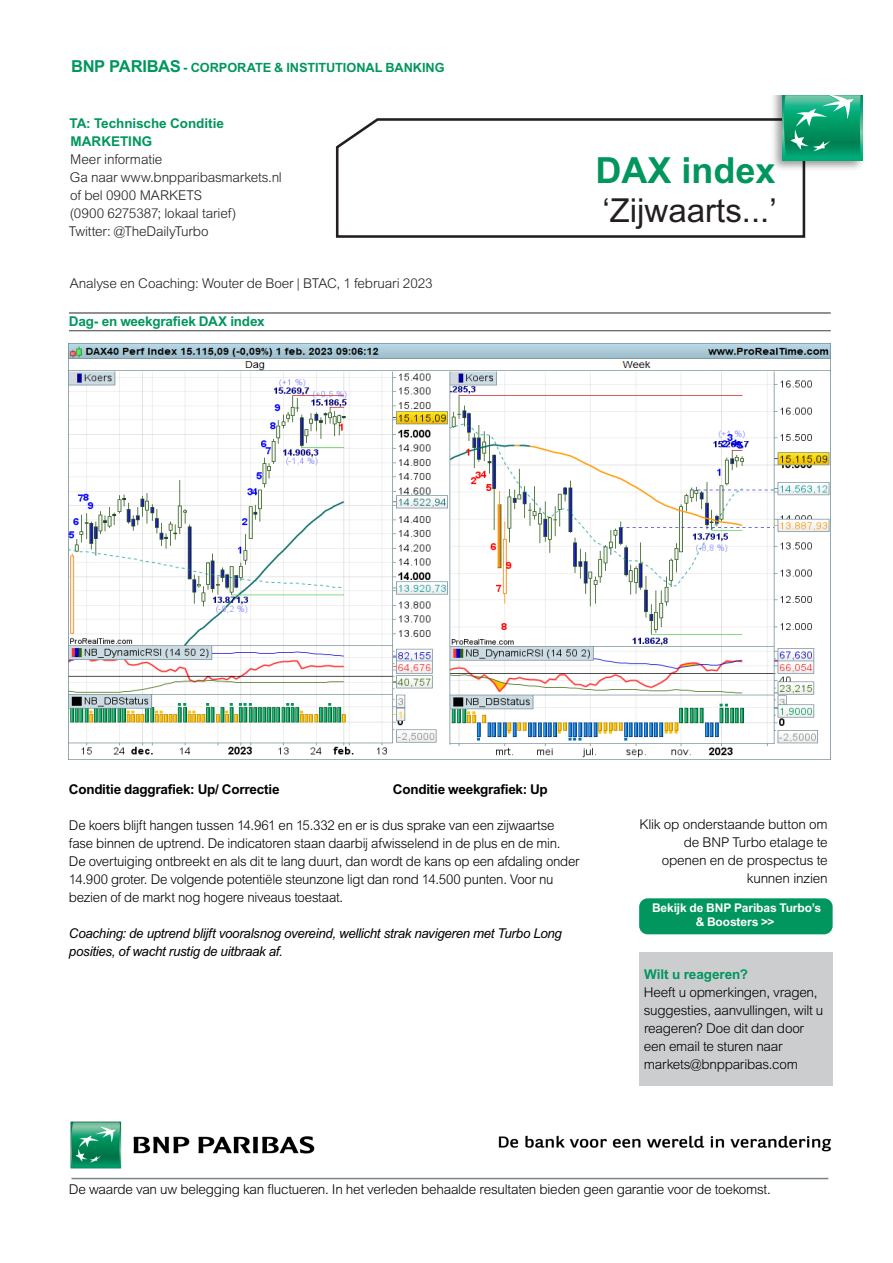
<style>
.page{position:relative;width:893px;height:1263px;background:#fff}
.page>*{position:absolute;margin:0;border:0;box-sizing:border-box;transform-origin:0 0}
.Réf_8_couv{font:700 36px "Arial MT Std";color:#00965d}
.Réf_8_couv-2{font:33px "Arial MT Std";color:#231f20}
.Body{font:300 13.5px/18px "Arial MT Std";letter-spacing:-.02em;color:#000}
.Intro_text_14_16pt{font:300 13.5px/18px "Arial MT Std";letter-spacing:-.02em;color:#000}
.Body-2{font:italic 13.5px/18px "Arial MT Std";letter-spacing:-.02em;color:#000}
.Basisalinea{font:300 13.5px "Arial MT Std";letter-spacing:-.02em;color:#000}
.Intro_text_14_16pt-2{font:300 13.5px/18px "Arial MT Std";letter-spacing:-.015em;color:#231f20}
.Bullet_points_level{font:300 13.5px/18px "Arial MT Std";letter-spacing:-.015em;color:#000;text-align:right}
.Body-3{font:700 13.5px "Arial MT Std";letter-spacing:-.02em;color:#000}
.Business_area_8_5_9p{font:300 13.5px "Arial MT Std";letter-spacing:-.015em;color:#231f20}
.Subheading_level_1_9{font:700 13.5px "Arial MT Std";letter-spacing:-.005em;color:#00965d}
.Basisalinea-2{font:700 13.5px "Arial MT Std";letter-spacing:-.015em;color:#00965d}
.Subheading_level_1_9-2{font:300 13.5px "Arial MT Std";letter-spacing:-.01em;color:#231f20}
.Business_area_8_5_9p-2{font:700 12.75px "Arial MT Std";letter-spacing:-.005em;color:#00965d}
.t1{font:700 12px/14.4px "Arial MT Std";letter-spacing:-.01em;color:#fff;text-align:center}
.s1{font-size:16.5px}
.s2{font-weight:700;color:#00965d}
</style>
<div class="page">
<img style="left:498px;top:1135px;width:334px;height:17px">
<img style="left:70px;top:1121px;width:256px;height:59px">
<hr style="left:69px;top:312px;width:762px;height:2px;background:#3e3e3f">
<hr style="left:69px;top:330px;width:762px;height:1px;background:#3e3e3f">
<img style="left:69px;top:343px;width:762px;height:416px">
<div style="left:639px;top:898px;width:194px;height:36px;background:#00965d;border-radius:9px"></div>
<svg style="left:335px;top:118px;width:471px;height:120px"></svg>
<img style="left:768px;top:95px;width:95px;height:79px">
<div style="left:783px;top:95px;width:79px;height:66px;background:#00aa78"></div>
<svg style="left:784px;top:95px;width:77px;height:59px"></svg>
<div style="left:639px;top:952px;width:194px;height:133px;background:#cccdcf"></div>
<hr style="left:71px;top:1178px;width:757px;height:1px;background:#78848a">
<p class="Business_area_8_5_9p-2" style="left:71px;top:60px;width:375px"><span class="s1">BNP PARIBAS</span> - CORPORATE &amp; INSTITUTIONAL BANKING</p>
<p class="Subheading_level_1_9" style="left:69px;top:116px;width:156px">TA: Technische Conditie</p>
<p class="Subheading_level_1_9" style="left:71px;top:134px;width:83px">MARKETING</p>
<p class="Subheading_level_1_9-2" style="left:70px;top:152px;width:94px">Meer informatie</p>
<p class="Intro_text_14_16pt-2" style="left:69px;top:169px;width:214px">Ga naar www.bnpparibasmarkets.nl of bel 0900 MARKETS<br>(0900 6275387; lokaal tarief)<br>Twitter: @TheDailyTurbo</p>
<p class="Business_area_8_5_9p" style="left:70px;top:276px;width:364px">Analyse en Coaching: Wouter de Boer | BTAC, 1 februari 2023</p>
<p class="Basisalinea-2" style="left:69px;top:314px;width:197px">Dag- en weekgrafiek DAX index</p>
<p class="Réf_8_couv" style="left:595px;top:149px;width:182px">DAX index</p>
<p class="Réf_8_couv-2" style="left:602px;top:192px;width:176px">‘Zijwaarts...’</p>
<p class="Body-3" style="left:69px;top:782px;width:212px">Conditie daggrafiek: Up/ Correctie</p>
<p class="Body-3" style="left:393px;top:782px;width:156px">Conditie weekgrafiek: Up</p>
<p class="Body" style="left:69px;top:817px;width:512px">De koers blijft hangen tussen 14.961 en 15.332 en er is dus sprake van een zijwaartse fase binnen de uptrend. De indicatoren staan daarbij afwisselend in de plus en de min.<br>De overtuiging ontbreekt en als dit te lang duurt, dan wordt de kans op een afdaling onder 14.900 groter. De volgende potentiële steunzone ligt dan rond 14.500 punten. Voor nu bezien of de markt nog hogere niveaus toestaat.</p>
<p class="Body-2" style="left:69px;top:924px;width:495px">Coaching: de uptrend blijft vooralsnog overeind, wellicht strak navigeren met Turbo Long posities, of wacht rustig de uitbraak af.</p>
<p class="Bullet_points_level" style="left:639px;top:815px;width:190px">Klik op onderstaande button om de BNP Turbo etalage te openen en de prospectus te kunnen inzien</p>
<p class="t1" style="left:652px;top:900px;width:171px">Bekijk de BNP Paribas Turbo’s &amp; Boosters &gt;&gt;</p>
<p class="Intro_text_14_16pt" style="left:644px;top:965px;width:181px"><span class="s2">Wilt u reageren?<br></span>Heeft u opmerkingen, vragen, suggesties, aanvullingen, wilt u reageren? Doe dit dan door een email te sturen naar markets@bnpparibas.com</p>
<p class="Basisalinea" style="left:69px;top:1182px;width:703px">De waarde van uw belegging kan fluctueren. In het verleden behaalde resultaten bieden geen garantie voor de toekomst.</p>
</div>
